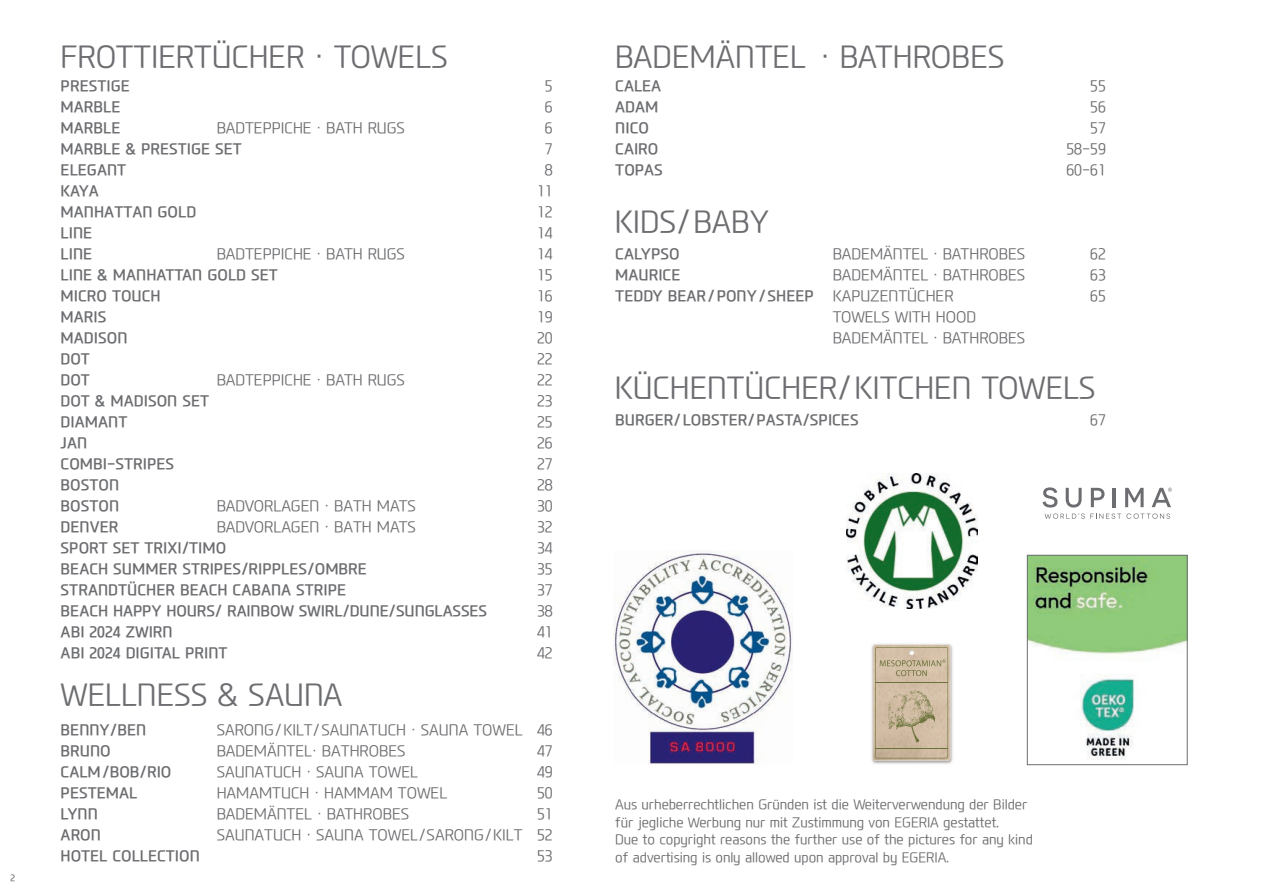
<style>
.page{position:relative;width:1263px;height:893px;background:#fff}
.page>*{position:absolute;margin:0;border:0;box-sizing:border-box;transform-origin:0 0}
.t1{font:300 30px "Modern H";color:#6c6d70}
.t2{font:700 15px "Modern H";color:#6c6d70}
.t3{font:300 15px/21px "Modern H";color:#6c6d70}
.t4{font:300 13.5px/18px "Modern H";letter-spacing:-.005em;color:#6c6d70}
.t5{font:500 9px "Modern H";color:#6c6d70}
</style>
<div class="page">
<img style="left:614px;top:550px;width:178px;height:215px">
<svg style="left:1042px;top:487px;width:15px;height:20px"></svg>
<svg style="left:1066px;top:488px;width:16px;height:19px"></svg>
<svg style="left:1091px;top:488px;width:13px;height:19px"></svg>
<hr style="left:1113px;top:488px;width:3px;height:19px;background:#6c6d70">
<svg style="left:1125px;top:488px;width:18px;height:19px"></svg>
<svg style="left:1152px;top:488px;width:20px;height:19px"></svg>
<svg style="left:1044px;top:513px;width:126px;height:6px"></svg>
<img style="left:1029px;top:557px;width:156px;height:203px">
<div style="left:1027px;top:555px;width:160px;height:210px;border:1px solid #6c6d70"></div>
<img style="left:871px;top:644px;width:82px;height:120px">
<img style="left:873px;top:645px;width:77px;height:115px">
<svg style="left:875px;top:647px;width:73px;height:111px"></svg>
<img style="left:846px;top:474px;width:132px;height:134px">
<p class="t5" style="left:11px;top:872px;width:6px">2</p>
<h1 class="t1" style="left:61px;top:36px;width:389px">FROTTIERTÜCHER · TOWELS</h1>
<p class="t2" style="left:61px;top:75px;width:71px">PRESTIGE</p>
<p class="t3" style="left:545px;top:75px;width:9px">5</p>
<p class="t2" style="left:61px;top:96px;width:61px">MARBLE</p>
<p class="t3" style="left:545px;top:96px;width:9px">6</p>
<p class="t2" style="left:61px;top:117px;width:61px">MARBLE</p>
<p class="t3" style="left:217px;top:117px;width:190px">BADTEPPICHE · BATH RUGS</p>
<p class="t3" style="left:545px;top:117px;width:9px">6</p>
<p class="t2" style="left:61px;top:138px;width:183px">MARBLE &amp; PRESTIGE SET</p>
<p class="t3" style="left:545px;top:138px;width:9px">7</p>
<p class="t2" style="left:61px;top:159px;width:67px">ELEGANT</p>
<p class="t3" style="left:545px;top:159px;width:9px">8</p>
<p class="t2" style="left:61px;top:180px;width:40px">KAYA</p>
<p class="t3" style="left:537px;top:180px;width:17px">11</p>
<p class="t2" style="left:61px;top:201px;width:137px">MANHATTAN GOLD</p>
<p class="t3" style="left:537px;top:201px;width:17px">12</p>
<p class="t2" style="left:61px;top:222px;width:33px">LINE</p>
<p class="t3" style="left:537px;top:222px;width:17px">14</p>
<p class="t2" style="left:61px;top:243px;width:33px">LINE</p>
<p class="t3" style="left:217px;top:243px;width:190px">BADTEPPICHE · BATH RUGS</p>
<p class="t3" style="left:537px;top:243px;width:17px">14</p>
<p class="t2" style="left:61px;top:264px;width:219px">LINE &amp; MANHATTAN GOLD SET</p>
<p class="t3" style="left:537px;top:264px;width:17px">15</p>
<p class="t2" style="left:61px;top:285px;width:102px">MICRO TOUCH</p>
<p class="t3" style="left:537px;top:285px;width:17px">16</p>
<p class="t2" style="left:61px;top:306px;width:47px">MARIS</p>
<p class="t3" style="left:537px;top:306px;width:17px">19</p>
<p class="t2" style="left:61px;top:327px;width:68px">MADISON</p>
<p class="t3" style="left:537px;top:327px;width:17px">20</p>
<p class="t2" style="left:61px;top:348px;width:31px">DOT</p>
<p class="t3" style="left:537px;top:348px;width:17px">22</p>
<p class="t2" style="left:61px;top:369px;width:31px">DOT</p>
<p class="t3" style="left:217px;top:369px;width:190px">BADTEPPICHE · BATH RUGS</p>
<p class="t3" style="left:537px;top:369px;width:17px">22</p>
<p class="t2" style="left:61px;top:390px;width:150px">DOT &amp; MADISON SET</p>
<p class="t3" style="left:537px;top:390px;width:17px">23</p>
<p class="t2" style="left:61px;top:411px;width:68px">DIAMANT</p>
<p class="t3" style="left:537px;top:411px;width:17px">25</p>
<p class="t2" style="left:61px;top:432px;width:28px">JAN</p>
<p class="t3" style="left:537px;top:432px;width:17px">26</p>
<p class="t2" style="left:61px;top:453px;width:115px">COMBI-STRIPES</p>
<p class="t3" style="left:537px;top:453px;width:17px">27</p>
<p class="t2" style="left:61px;top:474px;width:60px">BOSTON</p>
<p class="t3" style="left:537px;top:474px;width:17px">28</p>
<p class="t2" style="left:61px;top:495px;width:60px">BOSTON</p>
<p class="t3" style="left:217px;top:495px;width:201px">BADVORLAGEN · BATH MATS</p>
<p class="t3" style="left:537px;top:495px;width:17px">30</p>
<p class="t2" style="left:61px;top:516px;width:59px">DENVER</p>
<p class="t3" style="left:217px;top:516px;width:201px">BADVORLAGEN · BATH MATS</p>
<p class="t3" style="left:537px;top:516px;width:17px">32</p>
<p class="t2" style="left:61px;top:537px;width:167px">SPORT SET TRIXI/TIMO</p>
<p class="t3" style="left:537px;top:537px;width:17px">34</p>
<p class="t2" style="left:61px;top:558px;width:308px">BEACH SUMMER STRIPES/RIPPLES/OMBRE</p>
<p class="t3" style="left:537px;top:558px;width:17px">35</p>
<p class="t2" style="left:61px;top:579px;width:287px">STRANDTÜCHER BEACH CABANA STRIPE</p>
<p class="t3" style="left:537px;top:579px;width:17px">37</p>
<p class="t2" style="left:61px;top:600px;width:428px">BEACH HAPPY HOURS/ RAINBOW SWIRL/DUNE/SUNGLASSES</p>
<p class="t3" style="left:537px;top:600px;width:17px">38</p>
<p class="t2" style="left:61px;top:621px;width:114px">ABI 2024 ZWIRN</p>
<p class="t3" style="left:537px;top:621px;width:17px">41</p>
<p class="t2" style="left:61px;top:642px;width:168px">ABI 2024 DIGITAL PRINT</p>
<p class="t3" style="left:537px;top:642px;width:17px">42</p>
<h1 class="t1" style="left:61px;top:674px;width:283px">WELLNESS &amp; SAUNA</h1>
<p class="t2" style="left:61px;top:720px;width:87px">BENNY/BEN</p>
<p class="t3" style="left:217px;top:719px;width:337px">SARONG/KILT/SAUNATUCH · SAUNA TOWEL 46</p>
<p class="t2" style="left:61px;top:741px;width:52px">BRUNO</p>
<p class="t3" style="left:217px;top:740px;width:190px">BADEMÄNTEL· BATHROBES</p>
<p class="t3" style="left:537px;top:740px;width:17px">47</p>
<p class="t2" style="left:61px;top:762px;width:112px">CALM/BOB/RIO</p>
<p class="t3" style="left:217px;top:761px;width:203px">SAUNATUCH · SAUNA TOWEL</p>
<p class="t3" style="left:537px;top:761px;width:17px">49</p>
<p class="t2" style="left:61px;top:783px;width:78px">PESTEMAL</p>
<p class="t3" style="left:217px;top:782px;width:232px">HAMAMTUCH · HAMMAM TOWEL</p>
<p class="t3" style="left:537px;top:782px;width:17px">50</p>
<p class="t2" style="left:61px;top:804px;width:39px">LYNN</p>
<p class="t3" style="left:217px;top:803px;width:194px">BADEMÄNTEL · BATHROBES</p>
<p class="t3" style="left:537px;top:803px;width:17px">51</p>
<p class="t2" style="left:61px;top:825px;width:42px">ARON</p>
<p class="t3" style="left:217px;top:824px;width:338px">SAUNATUCH · SAUNA TOWEL/SARONG/KILT 52</p>
<p class="t2" style="left:61px;top:846px;width:141px">HOTEL COLLECTION</p>
<p class="t3" style="left:537px;top:845px;width:17px">53</p>
<h1 class="t1" style="left:615px;top:36px;width:391px">BADEMÄNTEL · BATHROBES</h1>
<p class="t2" style="left:615px;top:75px;width:48px">CALEA</p>
<p class="t3" style="left:1090px;top:75px;width:17px">55</p>
<p class="t2" style="left:615px;top:96px;width:45px">ADAM</p>
<p class="t3" style="left:1090px;top:96px;width:17px">56</p>
<p class="t2" style="left:615px;top:117px;width:35px">NICO</p>
<p class="t3" style="left:1090px;top:117px;width:17px">57</p>
<p class="t2" style="left:615px;top:138px;width:45px">CAIRO</p>
<p class="t3" style="left:1066px;top:138px;width:41px">58-59</p>
<p class="t2" style="left:615px;top:159px;width:49px">TOPAS</p>
<p class="t3" style="left:1066px;top:159px;width:41px">60-61</p>
<h1 class="t1" style="left:615px;top:201px;width:156px">KIDS/BABY</h1>
<p class="t2" style="left:615px;top:243px;width:66px">CALYPSO</p>
<p class="t3" style="left:833px;top:243px;width:194px">BADEMÄNTEL · BATHROBES</p>
<p class="t3" style="left:1090px;top:243px;width:17px">62</p>
<p class="t2" style="left:615px;top:264px;width:67px">MAURICE</p>
<p class="t3" style="left:833px;top:264px;width:194px">BADEMÄNTEL · BATHROBES</p>
<p class="t3" style="left:1090px;top:264px;width:17px">63</p>
<p class="t2" style="left:615px;top:285px;width:200px">TEDDY BEAR/PONY/SHEEP</p>
<p class="t3" style="left:833px;top:285px;width:122px">KAPUZENTÜCHER</p>
<p class="t3" style="left:1090px;top:285px;width:17px">65</p>
<p class="t3" style="left:833px;top:306px;width:194px">TOWELS WITH HOOD<br>BADEMÄNTEL · BATHROBES</p>
<h1 class="t1" style="left:615px;top:367px;width:482px">KÜCHENTÜCHER/KITCHEN TOWELS</h1>
<p class="t2" style="left:615px;top:410px;width:245px">BURGER/LOBSTER/PASTA/SPICES</p>
<p class="t3" style="left:1090px;top:410px;width:17px">67</p>
<p class="t4" style="left:615px;top:795px;width:414px">Aus urheberrechtlichen Gründen ist die Weiterverwendung der Bilder für jegliche Werbung nur mit Zustimmung von EGERIA gestattet.</p>
<p class="t4" style="left:615px;top:830px;width:419px">Due to copyright reasons the further use of the pictures for any kind of advertising is only allowed upon approval by EGERIA.</p>
</div>
